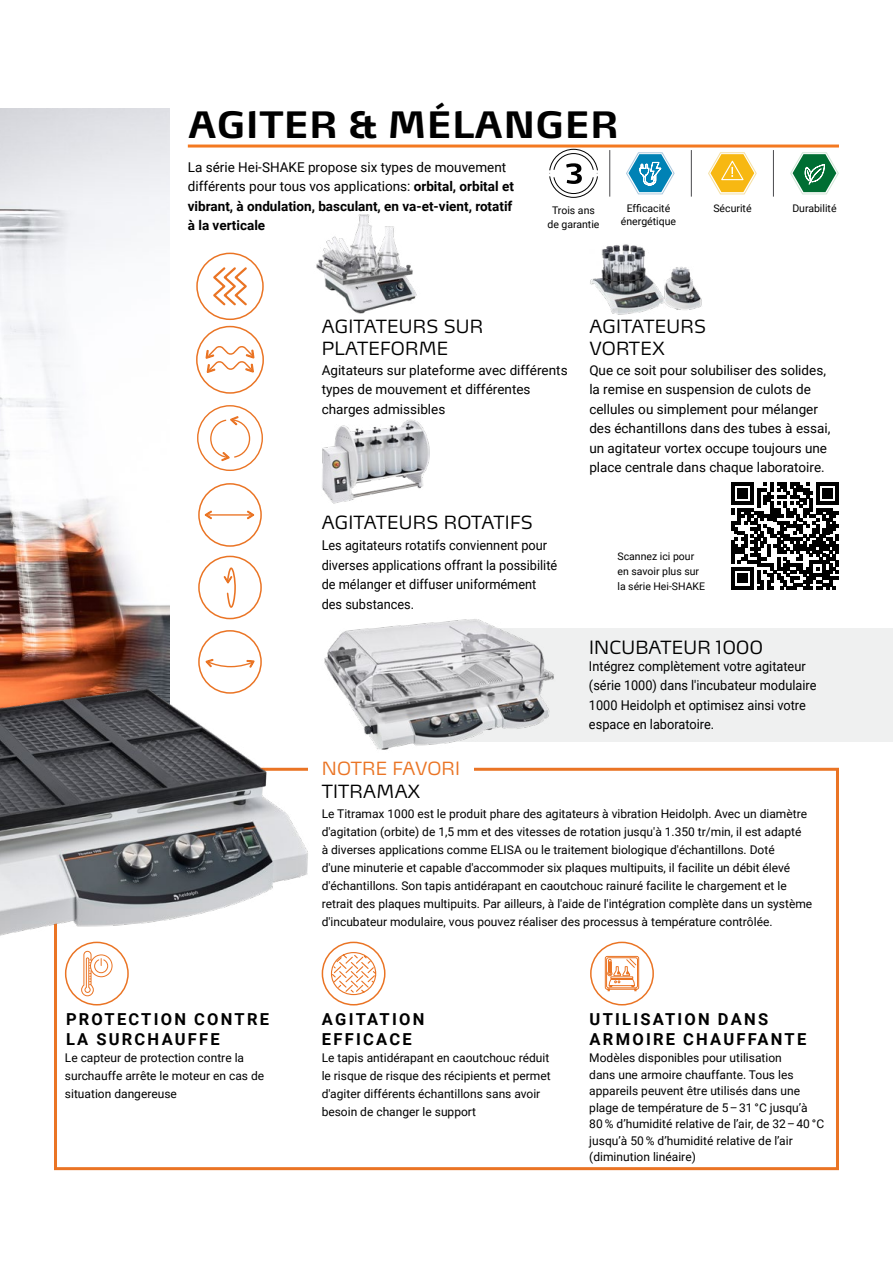
<style>
.page{position:relative;width:893px;height:1263px;background:#fff}
.page>*{position:absolute;margin:0;border:0;box-sizing:border-box;transform-origin:0 0}
.t1{font:700 36px "Max OT";letter-spacing:.01em;color:#000}
.t2{font:300 18px/21.6px "Max OT";letter-spacing:.01em;color:#000}
.t3{font:300 18px "Max OT";letter-spacing:.01em;color:#ea7424}
.t4{font:700 16.5px/19.5px "Roboto";letter-spacing:.135em;color:#000}
.t5{font:13.5px/19.5px "Roboto";color:#000}
.t6{font:13.5px/19.5px "Roboto";color:#000;scale:.94 1}
.t7{font:700 13.5px/19.5px "Roboto";color:#000}
.t8{font:12px/18px "Roboto";color:#000}
.t9{font:10.5px/15px "Roboto";color:#000;text-align:center}
.s1{font-weight:400}
</style>
<div class="page">
<svg style="left:731px;top:482px;width:108px;height:108px"></svg>
<div style="left:396px;top:628px;width:497px;height:114px;background:#eff0f0"></div>
<div style="left:54px;top:768px;width:785px;height:402px;border:3px solid #ea7424"></div>
<div style="left:308px;top:756px;width:166px;height:28px;background:#fff"></div>
<img style="left:664px;top:267px;width:38px;height:43px">
<img style="left:0;top:108px;width:170px;height:572px">
<img style="left:590px;top:244px;width:74px;height:71px">
<img style="left:322px;top:419px;width:107px;height:85px">
<hr style="left:188px;top:145px;width:651px;height:3px;background:#f47920">
<div style="left:196px;top:253px;width:68px;height:67px;border:2px solid #ea7424;border-radius:50%"></div>
<svg style="left:213px;top:267px;width:34px;height:39px"></svg>
<svg style="left:197px;top:327px;width:66px;height:66px"></svg>
<div style="left:196px;top:326px;width:68px;height:68px;border:2px solid #ea7424;border-radius:50%"></div>
<svg style="left:204px;top:330px;width:52px;height:62px"></svg>
<div style="left:197px;top:405px;width:66px;height:66px;border:1px solid #ea7424;border-radius:50%"></div>
<svg style="left:209px;top:416px;width:42px;height:46px"></svg>
<div style="left:198px;top:483px;width:64px;height:64px;border:2px solid #ea7424;border-radius:50%"></div>
<hr style="left:208px;top:514px;width:43px;height:2px;background:#ea7424">
<svg style="left:204px;top:510px;width:9px;height:10px"></svg>
<svg style="left:246px;top:510px;width:9px;height:10px"></svg>
<div style="left:198px;top:556px;width:64px;height:63px;border:2px solid #ea7424;border-radius:50%"></div>
<svg style="left:223px;top:567px;width:13px;height:41px"></svg>
<div style="left:198px;top:630px;width:64px;height:64px;border:2px solid #ea7424;border-radius:50%"></div>
<img style="left:0;top:680px;width:308px;height:267px">
<svg style="left:322px;top:942px;width:63px;height:63px"></svg>
<div style="left:322px;top:942px;width:63px;height:63px;border:2px solid #ea7424;border-radius:50%"></div>
<div style="left:66px;top:942px;width:62px;height:63px;background:#fff;border-radius:50%"></div>
<div style="left:65px;top:942px;width:64px;height:63px;border:2px solid #ea7424;border-radius:50%"></div>
<svg style="left:330px;top:951px;width:47px;height:45px"></svg>
<svg style="left:81px;top:950px;width:32px;height:47px"></svg>
<div style="left:590px;top:942px;width:64px;height:63px;border:2px solid #ea7424;border-radius:50%"></div>
<svg style="left:605px;top:956px;width:34px;height:35px"></svg>
<img style="left:324px;top:619px;width:230px;height:131px">
<svg style="left:205px;top:658px;width:50px;height:10px"></svg>
<svg style="left:549px;top:149px;width:49px;height:49px"></svg>
<svg style="left:790px;top:144px;width:49px;height:50px"></svg>
<svg style="left:708px;top:152px;width:49px;height:42px"></svg>
<svg style="left:626px;top:152px;width:49px;height:43px"></svg>
<hr style="left:691px;top:150px;width:1px;height:47px;background:#4a4a4d">
<hr style="left:609px;top:150px;width:1px;height:47px;background:#4a4a4d">
<hr style="left:773px;top:150px;width:1px;height:47px;background:#4a4a4d">
<img style="left:316px;top:214px;width:101px;height:100px">
<h1 class="t1" style="left:188px;top:102px;width:432px">AGITER &amp; MÉLANGER</h1>
<p class="t7" style="left:188px;top:157px;width:328px"><span class="s1">La série Hei-SHAKE propose six types de mouvement différents pour tous vos applications:</span> orbital, orbital et vibrant, à ondulation, basculant, en va-et-vient, rotatif à la verticale</p>
<p class="t9" style="left:547px;top:203px;width:54px;line-height:13.5px">Trois ans de garantie</p>
<p class="t9" style="left:621px;top:201px;width:57px;line-height:13.5px">Efficacité énergétique</p>
<p class="t9" style="left:713px;top:200px;width:40px">Sécurité</p>
<p class="t9" style="left:792px;top:200px;width:46px">Durabilité</p>
<h2 class="t2" style="left:322px;top:315px;width:163px">AGITATEURS SUR<br>PLATEFORME</h2>
<h2 class="t2" style="left:589px;top:315px;width:118px">AGITATEURS<br>VORTEX</h2>
<p class="t5" style="left:322px;top:360px;width:247px">Agitateurs sur plateforme avec différents types de mouvement et différentes charges admissibles</p>
<p class="t5" style="left:589px;top:360px;width:243px">Que ce soit pour solubiliser des solides, la remise en suspension de culots de cellules ou simplement pour mélanger des échantillons dans des tubes à essai, un agitateur vortex occupe toujours une place centrale dans chaque laboratoire.</p>
<h2 class="t2" style="left:322px;top:511px;width:213px">AGITATEURS ROTATIFS</h2>
<p class="t6" style="left:322px;top:535px;width:252px">Les agitateurs rotatifs conviennent pour diverses applications offrant la possibilité de mélanger et diffuser uniformément des substances.</p>
<h2 class="t3" style="left:322px;top:757px;width:140px">NOTRE FAVORI</h2>
<h2 class="t2" style="left:322px;top:780px;width:100px">TITRAMAX</h2>
<p class="t9" style="left:617px;top:548px;width:89px;text-align:left">Scannez ici pour en savoir plus sur la série Hei-SHAKE</p>
<h2 class="t2" style="left:589px;top:636px;width:175px">INCUBATEUR 1000</h2>
<p class="t6" style="left:589px;top:655px;width:244px">Intégrez complètement votre agitateur (série 1000) dans l'incubateur modulaire 1000 Heidolph et optimisez ainsi votre espace en laboratoire.</p>
<h3 class="t4" style="left:66px;top:1009px;width:205px">PROTECTION CONTRE<br>LA SURCHAUFFE</h3>
<p class="t8" style="left:65px;top:1048px;width:201px">Le capteur de protection contre la surchauffe arrête le moteur en cas de situation dangereuse</p>
<p class="t8" style="left:322px;top:804px;width:492px">Le Titramax 1000 est le produit phare des agitateurs à vibration Heidolph. Avec un diamètre d'agitation (orbite) de 1,5 mm et des vitesses de rotation jusqu'à 1.350 tr/min, il est adapté<br>à diverses applications comme ELISA ou le traitement biologique d'échantillons. Doté<br>d'une minuterie et capable d'accommoder six plaques multipuits, il facilite un débit élevé d'échantillons. Son tapis antidérapant en caoutchouc rainuré facilite le chargement et le retrait des plaques multipuits. Par ailleurs, à l'aide de l'intégration complète dans un système d'incubateur modulaire, vous pouvez réaliser des processus à température contrôlée.</p>
<h3 class="t4" style="left:322px;top:1009px;width:104px">AGITATION<br>EFFICACE</h3>
<p class="t8" style="left:322px;top:1048px;width:231px">Le tapis antidérapant en caoutchouc réduit le risque de risque des récipients et permet d'agiter différents échantillons sans avoir besoin de changer le support</p>
<h3 class="t4" style="left:590px;top:1009px;width:218px">UTILISATION DANS<br>ARMOIRE CHAUFFANTE</h3>
<p class="t8" style="left:589px;top:1049px;width:236px;line-height:16.5px">Modèles disponibles pour utilisation<br>dans une armoire chauffante. Tous les appareils peuvent être utilisés dans une plage de température de 5 – 31 °C jusqu’à 80 % d’humidité relative de l’air, de 32 – 40 °C jusqu’à 50 % d’humidité relative de l’air (diminution linéaire)</p>
</div>
